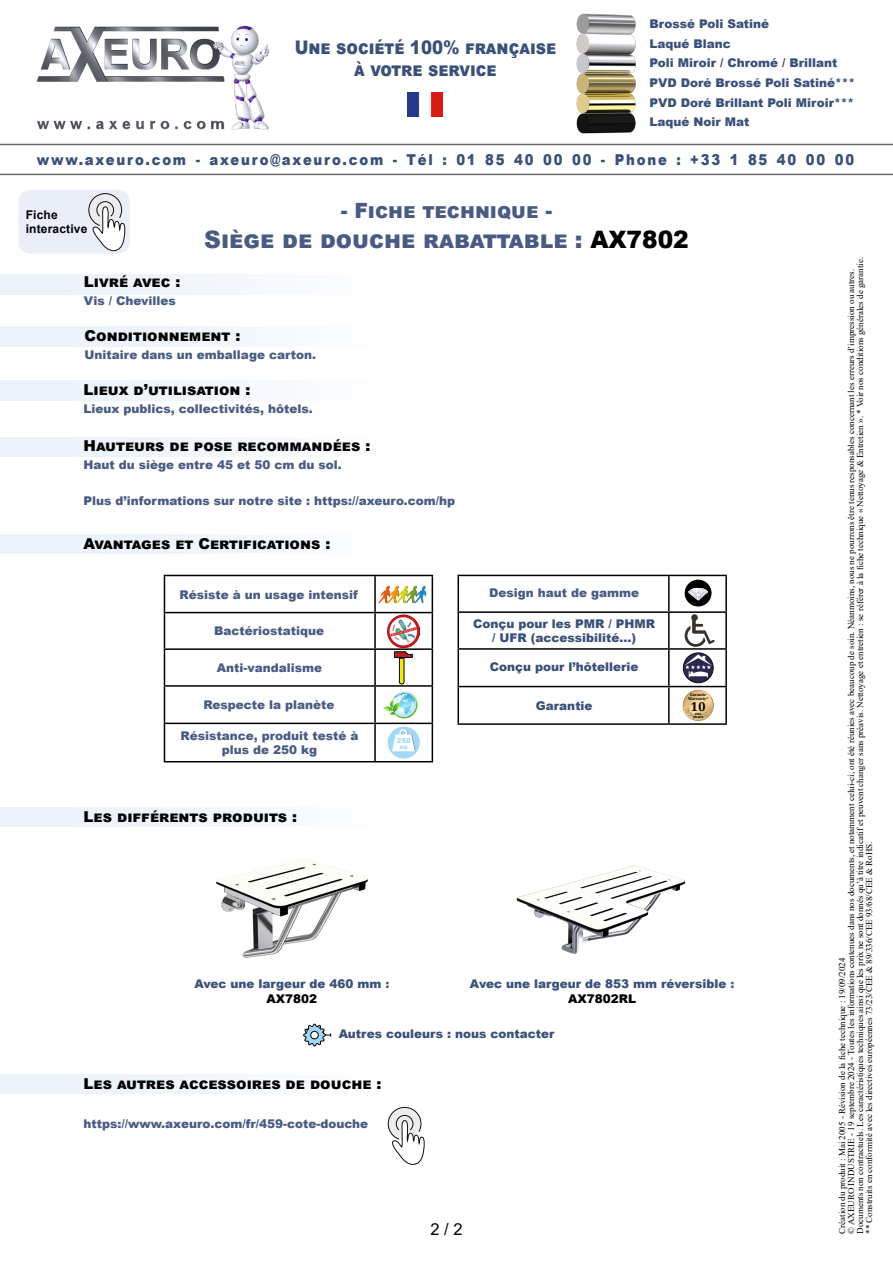
<style>
.page{position:relative;width:893px;height:1263px;background:#fff}
.page>*{position:absolute;margin:0;border:0;box-sizing:border-box;transform-origin:0 0}
.t1{font:900 24px "Arial";color:#495b84}
.t2{font:900 21px "Arial";color:#495b84}
.t3{font:900 18.75px/22.5px "Arial";color:#395079;text-align:center;scale:.88 1}
.t4{font:16.5px "Arial";color:#020203}
.sommaire-fr{font:900 15px "Arial";color:#000}
.t5{font:900 15px "Arial";letter-spacing:.135em;color:#395079;scale:.88 1}
.t6{font:700 12.9px "Cambria";color:#000}
.sommaire-fr-2{font:900 12px/14.4px "Arial";color:#495b84;text-align:center}
.sommaire-fr-3{font:900 12px/19.6px "Arial";color:#395079}
.t7{font:700 12px/14.2px "Arial";letter-spacing:.015em;color:#000}
.t8{font:900 12px "Arial";color:#000}
.t9{font:9px/9px "Times New Roman";color:#000}
.t10{font:900 6.9px "Arial";color:#a1d8f6}
.t11{font:900 4.65px "Arial";color:#a1d8f6}
.t12{font:700 4.2px/3.2px "Cambria";color:#000;text-align:center}
.s1{color:#000}
.s2{color:#495b84}
</style>
<div class="page">
<div style="left:18px;top:190px;width:112px;height:64px;background:#e9eef9;border-radius:11px"></div>
<svg style="left:88px;top:193px;width:38px;height:58px"></svg>
<hr style="left:0;top:144px;width:893px;height:1px;background:#6b6b6b">
<hr style="left:0;top:174px;width:893px;height:1px;background:#6b6b6b">
<img style="left:407px;top:93px;width:36px;height:23px">
<img style="left:576px;top:13px;width:60px;height:121px">
<img style="left:36px;top:25px;width:234px;height:105px">
<div style="left:0;top:534px;width:591px;height:19px;background:linear-gradient(to right,#e9f1fa,#fff)"></div>
<div style="left:0;top:437px;width:591px;height:20px;background:linear-gradient(to right,#e9f1fa,#fff)"></div>
<img style="left:387px;top:614px;width:32px;height:34px">
<svg style="left:378px;top:586px;width:49px;height:17px"></svg>
<svg style="left:382px;top:691px;width:36px;height:28px"></svg>
<div style="left:0;top:1074px;width:591px;height:19px;background:linear-gradient(to right,#e9f1fa,#fff)"></div>
<svg style="left:388px;top:1107px;width:37px;height:58px"></svg>
<div style="left:0;top:807px;width:591px;height:19px;background:linear-gradient(to right,#e9f1fa,#fff)"></div>
<div style="left:685px;top:580px;width:26px;height:26px;background:#000;border-radius:50%"></div>
<svg style="left:688px;top:587px;width:20px;height:13px"></svg>
<svg style="left:682px;top:690px;width:32px;height:31px"></svg>
<svg style="left:683px;top:690px;width:30px;height:30px"></svg>
<svg style="left:684px;top:707px;width:28px;height:13px"></svg>
<svg style="left:685px;top:614px;width:30px;height:33px"></svg>
<svg style="left:394px;top:652px;width:18px;height:32px"></svg>
<hr style="left:457px;top:575px;width:212px;height:1px;background:#000">
<hr style="left:457px;top:576px;width:2px;height:35px;background:#000">
<hr style="left:669px;top:575px;width:58px;height:1px;background:#000">
<hr style="left:668px;top:576px;width:2px;height:35px;background:#000">
<hr style="left:725px;top:576px;width:2px;height:35px;background:#000">
<hr style="left:457px;top:611px;width:212px;height:2px;background:#000">
<hr style="left:457px;top:613px;width:2px;height:35px;background:#000">
<hr style="left:669px;top:611px;width:58px;height:2px;background:#000">
<hr style="left:668px;top:613px;width:2px;height:35px;background:#000">
<hr style="left:725px;top:613px;width:2px;height:35px;background:#000">
<hr style="left:457px;top:648px;width:212px;height:2px;background:#000">
<hr style="left:457px;top:650px;width:2px;height:36px;background:#000">
<hr style="left:669px;top:648px;width:58px;height:2px;background:#000">
<hr style="left:668px;top:650px;width:2px;height:36px;background:#000">
<hr style="left:725px;top:650px;width:2px;height:36px;background:#000">
<hr style="left:457px;top:686px;width:212px;height:1px;background:#000">
<hr style="left:457px;top:687px;width:2px;height:36px;background:#000">
<hr style="left:669px;top:686px;width:58px;height:1px;background:#000">
<hr style="left:668px;top:687px;width:2px;height:36px;background:#000">
<hr style="left:725px;top:687px;width:2px;height:36px;background:#000">
<hr style="left:457px;top:723px;width:212px;height:2px;background:#000">
<hr style="left:669px;top:723px;width:58px;height:2px;background:#000">
<svg style="left:683px;top:653px;width:30px;height:30px"></svg>
<div style="left:683px;top:653px;width:30px;height:30px;border:1px solid #13110c;border-radius:50%"></div>
<svg style="left:684px;top:654px;width:28px;height:23px"></svg>
<img style="left:516px;top:865px;width:170px;height:89px">
<img style="left:216px;top:859px;width:152px;height:99px">
<div style="left:0;top:381px;width:591px;height:19px;background:linear-gradient(to right,#e9f1fa,#fff)"></div>
<div style="left:0;top:275px;width:591px;height:19px;background:linear-gradient(to right,#e9f1fa,#fff)"></div>
<div style="left:1px;top:327px;width:591px;height:19px;background:linear-gradient(to right,#e9f1fa,#fff)"></div>
<svg style="left:303px;top:1024px;width:28px;height:22px"></svg>
<div style="left:311px;top:1031px;width:7px;height:8px;background:#fff;border-radius:50%"></div>
<div style="left:310px;top:1031px;width:9px;height:8px;border:1px solid #010202;border-radius:50%"></div>
<hr style="left:164px;top:575px;width:211px;height:1px;background:#000">
<hr style="left:164px;top:576px;width:1px;height:36px;background:#000">
<hr style="left:375px;top:575px;width:58px;height:1px;background:#000">
<hr style="left:374px;top:576px;width:2px;height:36px;background:#000">
<hr style="left:432px;top:576px;width:1px;height:36px;background:#000">
<hr style="left:164px;top:612px;width:211px;height:1px;background:#000">
<hr style="left:164px;top:613px;width:1px;height:35px;background:#000">
<hr style="left:375px;top:612px;width:58px;height:1px;background:#000">
<hr style="left:374px;top:613px;width:2px;height:35px;background:#000">
<hr style="left:432px;top:613px;width:1px;height:35px;background:#000">
<hr style="left:164px;top:648px;width:211px;height:2px;background:#000">
<hr style="left:164px;top:650px;width:1px;height:35px;background:#000">
<hr style="left:375px;top:648px;width:58px;height:2px;background:#000">
<hr style="left:374px;top:650px;width:2px;height:35px;background:#000">
<hr style="left:432px;top:650px;width:1px;height:35px;background:#000">
<hr style="left:164px;top:685px;width:211px;height:2px;background:#000">
<hr style="left:164px;top:687px;width:1px;height:36px;background:#000">
<hr style="left:375px;top:685px;width:58px;height:2px;background:#000">
<hr style="left:374px;top:687px;width:2px;height:36px;background:#000">
<hr style="left:432px;top:687px;width:1px;height:36px;background:#000">
<hr style="left:164px;top:723px;width:211px;height:1px;background:#000">
<hr style="left:164px;top:724px;width:1px;height:37px;background:#000">
<hr style="left:375px;top:723px;width:58px;height:1px;background:#000">
<hr style="left:374px;top:724px;width:2px;height:37px;background:#000">
<hr style="left:432px;top:724px;width:1px;height:37px;background:#000">
<hr style="left:164px;top:761px;width:211px;height:1px;background:#000">
<hr style="left:375px;top:761px;width:58px;height:1px;background:#000">
<svg style="left:388px;top:726px;width:32px;height:32px"></svg>
<svg style="left:392px;top:729px;width:23px;height:22px"></svg>
<h3 class="t3" style="left:295px;top:35px;width:299px">Une société 100% française à votre service</h3>
<h3 class="sommaire-fr-3" style="left:649px;top:14px;width:207px">Brossé Poli Satiné<br>Laqué Blanc<br>Poli Miroir / Chromé / Brillant<br>PVD Doré Brossé Poli Satiné***<br>PVD Doré Brillant Poli Miroir***<br>Laqué Noir Mat</h3>
<h3 class="t5" style="left:37px;top:149px;width:930px">www.axeuro.com - axeuro@axeuro.com - Tél : 01 85 40 00 00 - Phone : +33 1 85 40 00 00</h3>
<h3 class="t7" style="left:26px;top:208px;width:63px">Fiche interactive</h3>
<h2 class="t2" style="left:341px;top:196px;width:213px">- Fiche technique -</h2>
<h1 class="t1" style="left:204px;top:222px;width:486px">Siège de douche rabattable : <span class="s1">AX7802</span></h1>
<p class="sommaire-fr" style="left:84px;top:270px;width:98px">Livré avec :</p>
<p class="sommaire-fr-2" style="left:84px;top:293px;width:93px">Vis / Chevilles</p>
<p class="sommaire-fr" style="left:85px;top:325px;width:157px">Conditionnement :</p>
<p class="sommaire-fr-2" style="left:85px;top:347px;width:233px">Unitaire dans un emballage carton.</p>
<p class="sommaire-fr" style="left:84px;top:379px;width:168px">Lieux d’utilisation :</p>
<p class="sommaire-fr-2" style="left:84px;top:401px;width:231px">Lieux publics, collectivités, hôtels.</p>
<p class="sommaire-fr" style="left:84px;top:434px;width:288px">Hauteurs de pose recommandées :</p>
<p class="sommaire-fr-2" style="left:84px;top:457px;width:260px">Haut du siège entre 45 et 50 cm du sol.</p>
<p class="sommaire-fr-2" style="left:84px;top:493px;width:373px">Plus d’informations sur notre site : https://axeuro.com/hp</p>
<p class="sommaire-fr" style="left:84px;top:533px;width:248px">Avantages et Certifications :</p>
<p class="sommaire-fr-2" style="left:180px;top:587px;width:180px">Résiste à un usage intensif</p>
<p class="sommaire-fr-2" style="left:214px;top:623px;width:111px">Bactériostatique</p>
<p class="sommaire-fr-2" style="left:489px;top:585px;width:152px">Design haut de gamme</p>
<p class="sommaire-fr-3" style="left:473px;top:613px;width:183px">Conçu pour les PMR / PHMR</p>
<p class="sommaire-fr-3" style="left:492px;top:628px;width:145px">/ UFR (accessibilité...)</p>
<p class="sommaire-fr-2" style="left:217px;top:660px;width:107px">Anti-vandalisme</p>
<p class="sommaire-fr-3" style="left:490px;top:657px;width:150px">Conçu pour l’hôtellerie</p>
<p class="sommaire-fr-2" style="left:204px;top:697px;width:133px">Respecte la planète</p>
<p class="sommaire-fr-2" style="left:180px;top:728px;width:180px">Résistance, produit testé à plus de 250 kg</p>
<p class="t10" style="left:397px;top:735px;width:15px">250</p>
<p class="t11" style="left:400px;top:743px;width:9px">KG</p>
<p class="sommaire-fr" style="left:84px;top:806px;width:215px">Les différents produits :</p>
<p class="t12" style="left:688px;top:693px;width:22px">Garantie<br>Warranty*</p>
<p class="t12" style="left:693px;top:712px;width:12px">ans years</p>
<p class="sommaire-fr-3" style="left:536px;top:695px;width:58px">Garantie</p>
<p class="t6" style="left:691px;top:697px;width:17px">10</p>
<p class="sommaire-fr-3" style="left:194px;top:973px;width:197px">Avec une largeur de 460 mm <span class="s2">:</span></p>
<p class="t8" style="left:267px;top:990px;width:52px">AX7802</p>
<p class="sommaire-fr-3" style="left:470px;top:973px;width:266px">Avec une largeur de 853 mm réversible <span class="s2">:</span></p>
<p class="t8" style="left:568px;top:990px;width:70px">AX7802RL</p>
<p class="sommaire-fr-3" style="left:339px;top:1023px;width:217px">Autres couleurs : nous contacter</p>
<p class="sommaire-fr" style="left:84px;top:1073px;width:299px">Les autres accessoires de douche :</p>
<p class="sommaire-fr-2" style="left:84px;top:1116px;width:286px">https://www.axeuro.com/fr/459-cote-douche</p>
<h3 class="t4" style="left:430px;top:1218px;width:34px">2 / 2</h3>
<p class="t9" style="left:837px;top:1234px;width:978px;rotate:-90deg">Création du produit : Mai 2005 - Révision de la fiche technique : 19/09/2024<br>© AXEURO INDUSTRIE - 19 septembre 2024 - Toutes les informations contenues dans nos documents, et notamment celui-ci, ont été réunies avec beaucoup de soin. Néanmoins, nous ne pourrons être tenus responsables concernant les erreurs d’impression ou autres.<br>Documents non contractuels. Les caractéristiques techniques ainsi que les prix ne sont donnés qu’à titre indicatif et peuvent changer sans préavis. Nettoyage et entretien : se référer à la fiche technique « Nettoyage &amp; Entretien ». * Voir nos conditions générales de garantie. ** Construits en conformité avec les directives européennes 73/23/CEE &amp; 89/336/CEE 93/68/CEE &amp; RoHS.</p>
</div>
